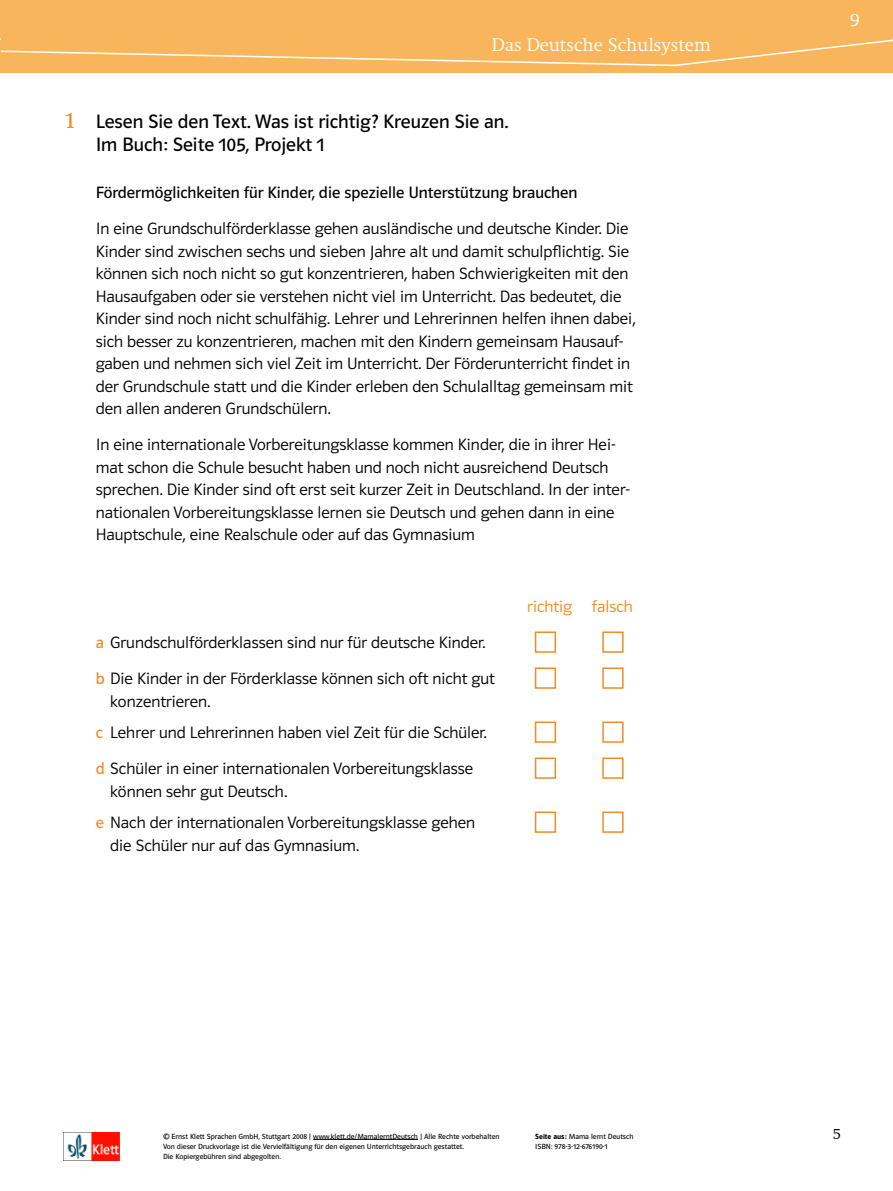
<style>
.page{position:relative;width:893px;height:1191px;background:#fff}
.page>*{position:absolute;margin:0;border:0;box-sizing:border-box;transform-origin:0 0}
.MLD_Arbeitsanweisung{font:19.5px/22.5px "Polo ST11 K Buch";color:#000}
.t1{font:300 18px "Klett Swift";color:#fff}
.MLD_Aufgabentext{font:16.5px/22.5px "Polo ST11 K Leicht";color:#000}
.MLD_Aufgabentext_Auf{font:16.5px/22.5px "Polo ST11 K Leicht";color:#000}
.MLD_Aufgabentext-2{font:16.5px "Polo ST11 K Buch";color:#000}
.MLD_Aufgabentext_Auf-2{font:16.5px "Polo ST11 K Leicht";color:#f08b27}
.t2{font:300 15px "Klett Swift";color:#000}
.PDF{font:7.5px/10.1px "Polo ST11 K Buch";color:#000}
.s1{font-family:"Klett Swift";font-size:22.5px;color:#f08b27}
.s2{font-family:"Polo ST11 K Buch";color:#f08b27}
.s3{font-family:"Polo ST11 K Hfett"}
</style>
<div class="page">
<div style="left:0;top:0;width:893px;height:72px;background:#f8b55b"></div>
<img style="left:63px;top:1132px;width:56px;height:28px">
<hr style="left:313px;top:1139px;width:105px;height:1px;background:#000">
<svg style="left:0;top:38px;width:893px;height:29px"></svg>
<div style="left:535px;top:631px;width:21px;height:21px;background:#fff;border:2px solid #f08b27"></div>
<div style="left:602px;top:631px;width:22px;height:21px;background:#fff;border:2px solid #f08b27"></div>
<div style="left:535px;top:667px;width:21px;height:21px;background:#fff;border:2px solid #f08b27"></div>
<div style="left:602px;top:667px;width:22px;height:21px;background:#fff;border:2px solid #f08b27"></div>
<div style="left:535px;top:721px;width:21px;height:21px;background:#fff;border:2px solid #f08b27"></div>
<div style="left:602px;top:721px;width:22px;height:21px;background:#fff;border:2px solid #f08b27"></div>
<div style="left:535px;top:757px;width:21px;height:21px;background:#fff;border:2px solid #f08b27"></div>
<div style="left:602px;top:757px;width:22px;height:21px;background:#fff;border:2px solid #f08b27"></div>
<div style="left:535px;top:811px;width:21px;height:21px;background:#fff;border:2px solid #f08b27"></div>
<div style="left:602px;top:811px;width:22px;height:21px;background:#fff;border:2px solid #f08b27"></div>
<p class="t1" style="left:492px;top:35px;width:221px">Das Deutsche Schulsystem</p>
<p class="MLD_Arbeitsanweisung" style="left:96px;top:111px;width:414px;text-indent:-32px"><span class="s1">1</span> Lesen Sie den Text. Was ist richtig? Kreuzen Sie an.<br>Im Buch: Seite 105, Projekt 1</p>
<p class="MLD_Aufgabentext-2" style="left:96px;top:184px;width:483px">Fördermöglichkeiten für Kinder, die spezielle Unterstützung brauchen</p>
<p class="MLD_Aufgabentext" style="left:96px;top:217px;width:541px">In eine Grundschulförderklasse gehen ausländische und deutsche Kinder. Die Kinder sind zwischen sechs und sieben Jahre alt und damit schulpflichtig. Sie können sich noch nicht so gut konzentrieren, haben Schwierigkeiten mit den Hausaufgaben oder sie verstehen nicht viel im Unterricht. Das bedeutet, die Kinder sind noch nicht schulfähig. Lehrer und Lehrerinnen helfen ihnen dabei, sich besser zu konzentrieren, machen mit den Kindern gemeinsam Hausauf&shy;gaben und nehmen sich viel Zeit im Unterricht. Der Förderunterricht findet in der Grundschule statt und die Kinder erleben den Schulalltag gemeinsam mit den allen anderen Grundschülern.</p>
<p class="MLD_Aufgabentext" style="left:96px;top:433px;width:536px">In eine internationale Vorbereitungsklasse kommen Kinder, die in ihrer Hei&shy;mat schon die Schule besucht haben und noch nicht ausreichend Deutsch sprechen. Die Kinder sind oft erst seit kurzer Zeit in Deutschland. In der inter&shy;nationalen Vorbereitungsklasse lernen sie Deutsch und gehen dann in eine Hauptschule, eine Realschule oder auf das Gymnasium</p>
<p class="MLD_Aufgabentext_Auf" style="left:96px;top:631px;width:391px"><span class="s2">a</span> Grundschulförderklassen sind nur für deutsche Kinder.</p>
<p class="MLD_Aufgabentext_Auf" style="left:110px;top:667px;width:386px;text-indent:-15px"><span class="s2">b</span> Die Kinder in der Förderklasse können sich oft nicht gut konzentrieren.</p>
<p class="MLD_Aufgabentext_Auf" style="left:96px;top:721px;width:393px"><span class="s2">c</span> Lehrer und Lehrerinnen haben viel Zeit für die Schüler.</p>
<p class="MLD_Aufgabentext_Auf" style="left:110px;top:757px;width:364px;text-indent:-15px"><span class="s2">d</span> Schüler in einer internationalen Vorbereitungsklasse können sehr gut Deutsch.</p>
<p class="MLD_Aufgabentext_Auf" style="left:110px;top:811px;width:366px;text-indent:-15px"><span class="s2">e</span> Nach der internationalen Vorbereitungsklasse gehen die Schüler nur auf das Gymnasium.</p>
<p class="MLD_Aufgabentext_Auf-2" style="left:527px;top:598px;width:107px">richtig falsch</p>
<p class="PDF" style="left:163px;top:1131px;width:338px">© Ernst Klett Sprachen GmbH, Stuttgart 2008 | www.klett.de/MamalerntDeutsch | Alle Rechte vorbehalten<br>Von dieser Druckvorlage ist die Vervielfältigung für den eigenen Unterrichtsgebrauch gestattet.<br>Die Kopiergebühren sind abgegolten.</p>
<p class="PDF" style="left:535px;top:1131px;width:100px"><span class="s3">Seite aus:</span> Mama lernt Deutsch</p>
<p class="PDF" style="left:535px;top:1141px;width:74px">ISBN: 978-3-12-676190-1</p>
<p class="t1" style="left:850px;top:9px;width:11px">9</p>
<p class="t2" style="left:833px;top:1125px;width:10px">5</p>
</div>
